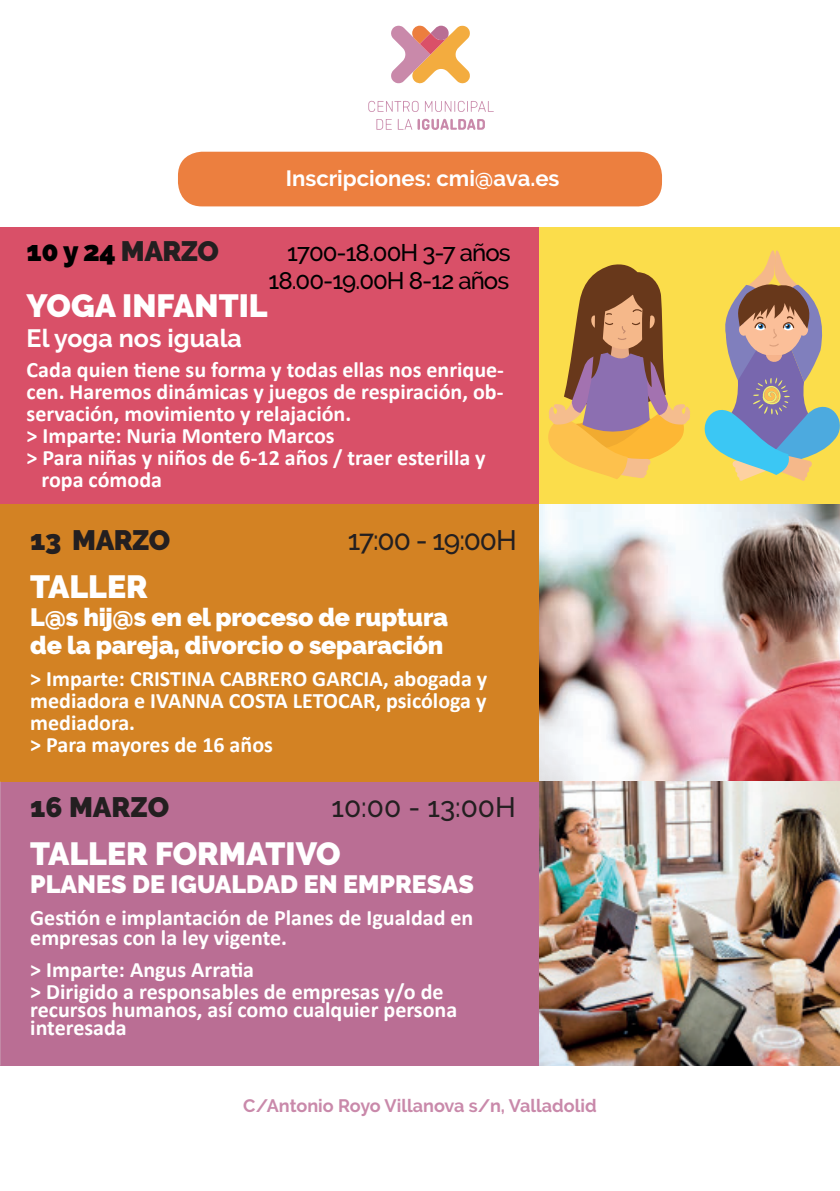
<style>
.page{position:relative;width:840px;height:1191px;background:#fff}
.page>*{position:absolute;margin:0;border:0;box-sizing:border-box;transform-origin:0 0}
.t1{font:900 32px "Raleway";color:#fff}
.t2{font:500 28px "Raleway";letter-spacing:-.02em;color:#231f20}
.t3{font:900 28px "Raleway";letter-spacing:-.015em;color:#231f20}
.t4{font:900 28px "Raleway";letter-spacing:-.02em;color:#000}
.t5{font:900 25px/28px "Raleway";letter-spacing:-.01em;color:#fff}
.t6{font:700 25px "Raleway";color:#fff}
.t7{font:500 24px/28px "Raleway";letter-spacing:-.04em;color:#000;text-align:right}
.t8{font:700 22px/22px "Calibri";color:#fff}
.t9{font:700 22px "Raleway";color:#fff}
.t10{font:700 18px "Raleway";color:#c989aa}
.s1{color:#231f20}
</style>
<div class="page">
<div style="left:0;top:227px;width:539px;height:278px;background:#d95068"></div>
<div style="left:0;top:504px;width:539px;height:278px;background:#d38223"></div>
<div style="left:0;top:782px;width:539px;height:283px;background:#ba6e94"></div>
<svg style="left:368px;top:101px;width:50px;height:11px"></svg>
<svg style="left:424px;top:101px;width:69px;height:11px"></svg>
<svg style="left:376px;top:119px;width:108px;height:11px"></svg>
<svg style="left:391px;top:26px;width:78px;height:57px"></svg>
<div style="left:178px;top:152px;width:483px;height:54px;background:#ec7f3f;border-radius:24px"></div>
<div style="left:539px;top:227px;width:300px;height:278px;background:#fbdd4b"></div>
<svg style="left:548px;top:250px;width:291px;height:231px"></svg>
<img style="left:539px;top:504px;width:300px;height:278px">
<img style="left:539px;top:782px;width:300px;height:283px">
<p class="t9" style="left:285px;top:165px;width:275px">Inscripciones: cmi@ava.es</p>
<p class="t4" style="left:27px;top:235px;width:194px">10 y 24 <span class="s1">MARZO</span></p>
<p class="t7" style="left:268px;top:239px;width:243px">1700-18.00H 3-7 años<br>18.00-19.00H 8-12 años</p>
<h1 class="t1" style="left:27px;top:287px;width:242px">YOGA INFANTIL</h1>
<p class="t6" style="left:27px;top:324px;width:217px">El yoga nos iguala</p>
<p class="t8" style="left:27px;top:359px;width:478px">Cada quien tiene su forma y todas ellas nos enrique-</p>
<p class="t8" style="left:27px;top:381px;width:478px">cen. Haremos dinámicas y juegos de respiración, ob-</p>
<p class="t8" style="left:27px;top:403px;width:326px">servación, movimiento y relajación.</p>
<p class="t8" style="left:27px;top:425px;width:309px">&gt; Imparte: Nuria Montero Marcos</p>
<p class="t8" style="left:27px;top:447px;width:460px">&gt; Para niñas y niños de 6-12 años / traer esterilla y</p>
<p class="t8" style="left:42px;top:469px;width:122px">ropa cómoda</p>
<p class="t3" style="left:30px;top:523px;width:141px">13 MARZO</p>
<p class="t2" style="left:347px;top:523px;width:170px">17:00 - 19:00H</p>
<h1 class="t1" style="left:30px;top:567px;width:119px">TALLER</h1>
<p class="t5" style="left:30px;top:603px;width:419px">L@s hij@s en el proceso de ruptura de la pareja, divorcio o separación</p>
<p class="t8" style="left:30px;top:667px;width:458px">&gt; Imparte: CRISTINA CABRERO GARCIA, abogada y mediadora e IVANNA COSTA LETOCAR, psicóloga y mediadora.<br>&gt; Para mayores de 16 años</p>
<p class="t3" style="left:30px;top:791px;width:140px">16 MARZO</p>
<p class="t2" style="left:331px;top:791px;width:186px">10:00 - 13:00H</p>
<h1 class="t1" style="left:30px;top:835px;width:312px">TALLER FORMATIVO</h1>
<p class="t5" style="left:30px;top:870px;width:445px">PLANES DE IGUALDAD EN EMPRESAS</p>
<p class="t8" style="left:30px;top:908px;width:444px;line-height:20px">Gestión e implantación de Planes de Igualdad en empresas con la ley vigente.</p>
<p class="t8" style="left:30px;top:959px;width:414px">&gt; Imparte: Angus Arratia<br>&gt; Dirigido a responsables de empresas y/o de</p>
<p class="t8" style="left:30px;top:1001px;width:428px;line-height:18px">recursos humanos, así como cualquier persona interesada</p>
<p class="t10" style="left:243px;top:1094px;width:354px">C/Antonio Royo Villanova s/n, Valladolid</p>
</div>
